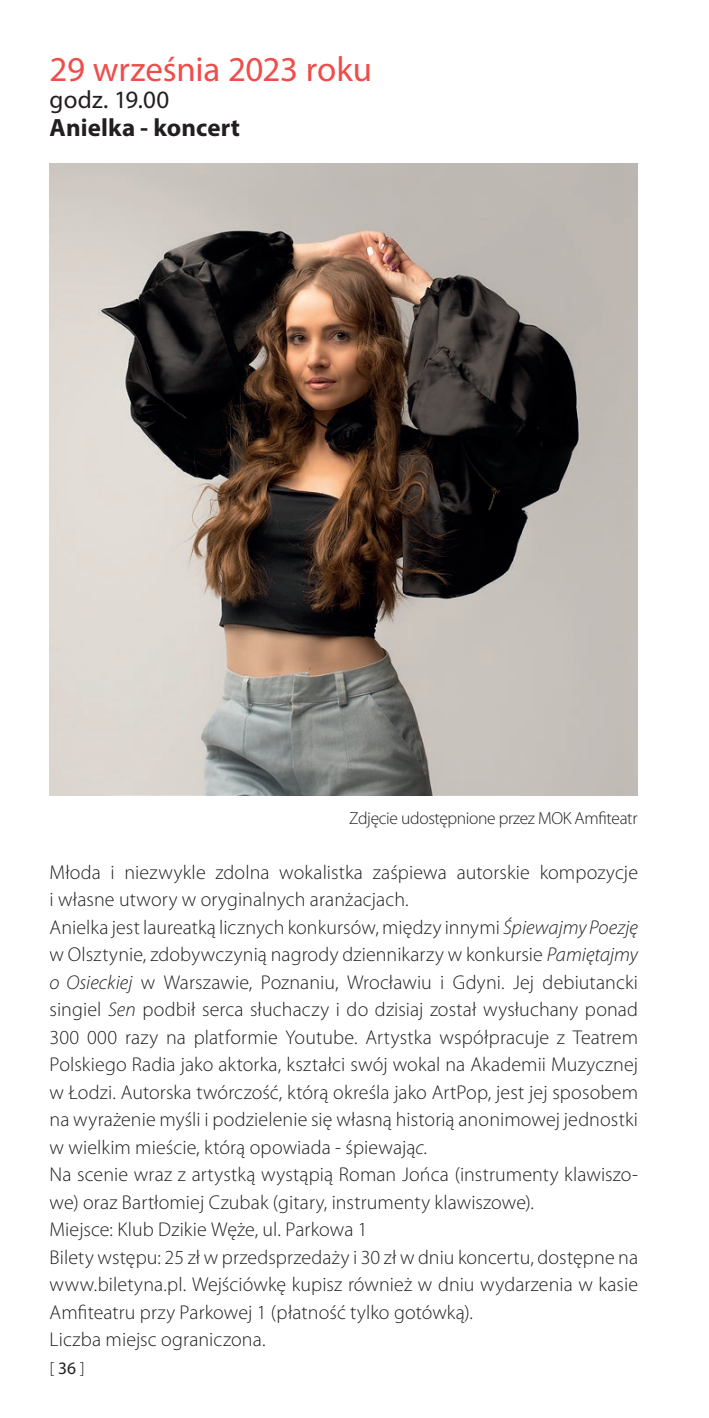
<style>
.page{position:relative;width:709px;height:1418px;background:#fff}
.page>*{position:absolute;margin:0;border:0;box-sizing:border-box;transform-origin:0 0}
.t1{font:35px "Myriad Pro";letter-spacing:-.005em;color:#ef4d4b}
.t2{font:700 25px "Myriad Pro";letter-spacing:.005em;color:#231f20}
.t3{font:25px "Myriad Pro";letter-spacing:.01em;color:#231f20}
.t4{font:300 20px/27.5px "Myriad Pro";letter-spacing:.005em;color:#231f20}
.t5{font:300 17.5px "Myriad Pro";letter-spacing:-.02em;color:#231f20}
.s1{font-style:italic}
.s2{font-weight:400}
</style>
<div class="page">
<img style="left:50px;top:163px;width:587px;height:632px">
<h1 class="t1" style="left:50px;top:47px;width:324px">29 września 2023 roku</h1>
<p class="t3" style="left:50px;top:84px;width:121px">godz. 19.00</p>
<p class="t2" style="left:50px;top:111px;width:192px">Anielka - koncert</p>
<p class="t5" style="left:349px;top:807px;width:290px">Zdjęcie udostępnione przez MOK Amfiteatr</p>
<p class="t4" style="left:50px;top:858px;width:590px">Młoda i niezwykle zdolna wokalistka zaśpiewa autorskie kompozycje i własne utwory w oryginalnych aranżacjach.<br>Anielka jest laureatką licznych konkursów, między innymi <span class="s1">Śpiewajmy Poezję </span>w Olsztynie, zdobywczynią nagrody dziennikarzy w konkursie <span class="s1">Pamiętajmy o Osieckiej</span> w Warszawie, Poznaniu, Wrocławiu i Gdyni. Jej debiutancki singiel <span class="s1">Sen</span> podbił serca słuchaczy i do dzisiaj został wysłuchany ponad 300 000 razy na platformie Youtube. Artystka współpracuje z Teatrem Polskiego Radia jako aktorka, kształci swój wokal na Akademii Muzycznej w Łodzi. Autorska twórczość, którą określa jako ArtPop, jest jej sposobem na wyrażenie myśli i podzielenie się własną historią anonimowej jednostki w wielkim mieście, którą opowiada - śpiewają<span class="s1">c.<br></span>Na scenie wraz z artystką wystąpią Roman Jońca (instrumenty klawiszo&shy;we) oraz Bartłomiej Czubak (gitary, instrumenty klawiszowe).<br>Miejsce: Klub Dzikie Węże, ul. Parkowa 1<br>Bilety wstępu: 25 zł w przedsprzedaży i 30 zł w dniu koncertu, dostępne na www.biletyna.pl. Wejściówkę kupisz również w dniu wydarzenia w kasie Amfiteatru przy Parkowej 1 (płatność tylko gotówką).<br>Liczba miejsc ograniczona.</p>
<p class="t5" style="left:50px;top:1357px;width:36px">[ <span class="s2">36</span> ]</p>
</div>
